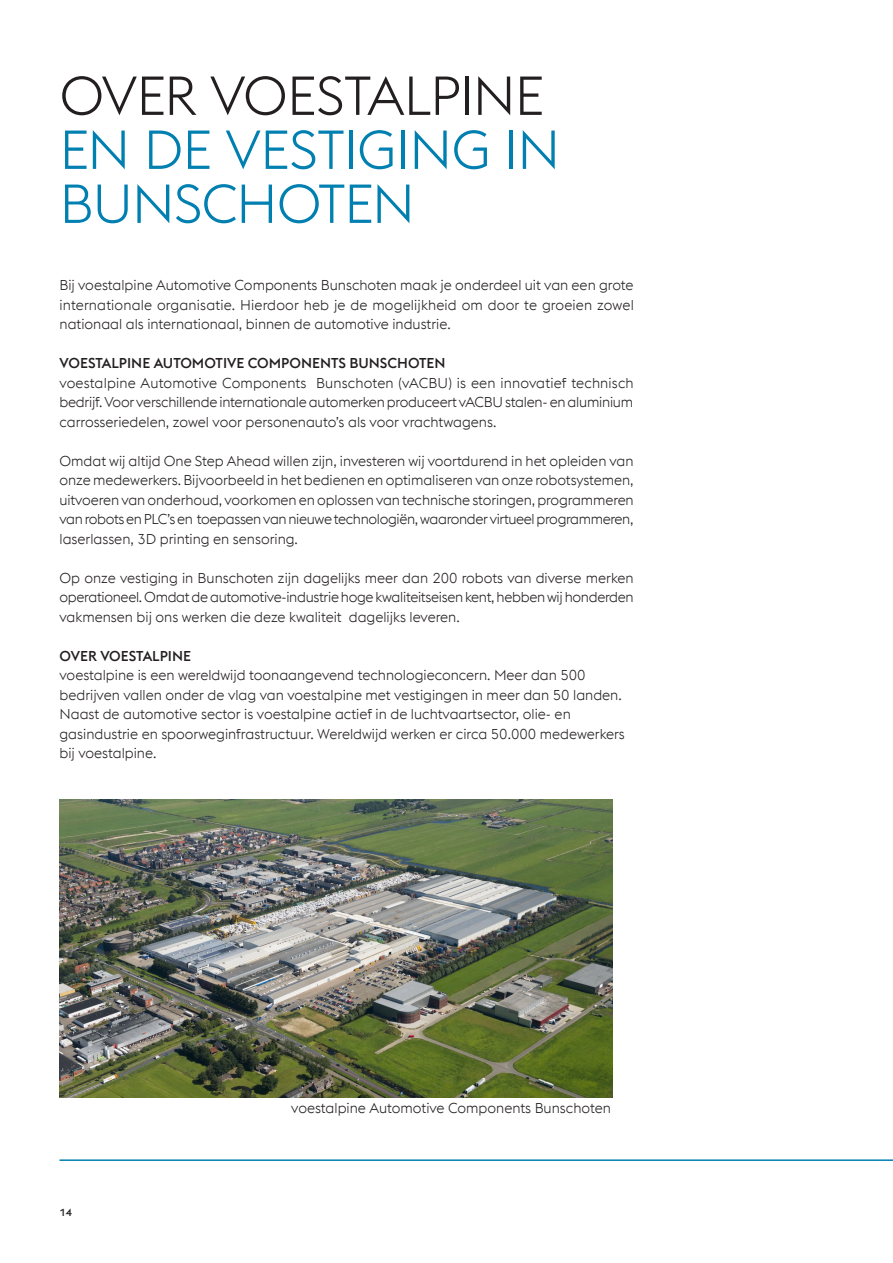
<style>
.page{position:relative;width:893px;height:1263px;background:#fff}
.page>*{position:absolute;margin:0;border:0;box-sizing:border-box;transform-origin:0 0}
.t1{font:300 54px/54px "voestalpine";letter-spacing:-.015em;color:#007fb1}
.t2{font:300 54px "voestalpine";letter-spacing:-.02em;color:#231f20}
.Text_copy_justificat{font:300 14.25px/19.5px "voestalpine";color:#231f20;text-align:justify}
.Text_copy_left-align{font:300 14.25px/19.5px "voestalpine";color:#231f20}
.Text_copy_justificat-2{font:500 14.25px "voestalpine";color:#231f20}
.t3{font:500 10.5px "voestalpine";color:#231f20}
.s1{font-weight:500}
</style>
<div class="page">
<hr style="left:60px;top:1159px;width:833px;height:2px;background:#007fb1">
<img style="left:60px;top:799px;width:552px;height:298px">
<p class="t2" style="left:60px;top:65px;width:486px">OVER VOESTALPINE</p>
<p class="t1" style="left:60px;top:123px;width:502px">EN DE VESTIGING IN<br>BUNSCHOTEN</p>
<p class="Text_copy_justificat" style="left:60px;top:276px;width:576px">Bij voestalpine Automotive Components Bunschoten maak je onderdeel uit van een grote internationale organisatie. Hierdoor heb je de mogelijkheid om door te groeien zowel nationaal als internationaal, binnen de automotive industrie.</p>
<p class="Text_copy_justificat-2" style="left:60px;top:354px;width:388px">VOESTALPINE AUTOMOTIVE COMPONENTS BUNSCHOTEN</p>
<p class="Text_copy_justificat" style="left:60px;top:373px;width:576px">voestalpine Automotive Components Bunschoten (vACBU) is een innovatief technisch bedrijf. Voor verschillende internationale automerken produceert vACBU stalen- en aluminium carrosseriedelen, zowel voor personenauto’s als voor vrachtwagens.</p>
<p class="Text_copy_justificat" style="left:60px;top:451px;width:576px">Omdat wij altijd One Step Ahead willen zijn, investeren wij voortdurend in het opleiden van onze medewerkers. Bijvoorbeeld in het bedienen en optimaliseren van onze robotsystemen, uitvoeren van onderhoud, voorkomen en oplossen van technische storingen, programmeren van robots en PLC’s en toepassen van nieuwe technologiën, waaronder virtueel programmeren, laserlassen, 3D printing en sensoring.</p>
<p class="Text_copy_justificat" style="left:60px;top:568px;width:576px">Op onze vestiging in Bunschoten zijn dagelijks meer dan 200 robots van diverse merken operationeel. Omdat de automotive-industrie hoge kwaliteitseisen kent, hebben wij honderden vakmensen bij ons werken die deze kwaliteit dagelijks leveren.</p>
<p class="Text_copy_left-align" style="left:60px;top:646px;width:567px"><span class="s1">OVER VOESTALPINE<br></span>voestalpine is een wereldwijd toonaangevend technologieconcern. Meer dan 500 bedrijven vallen onder de vlag van voestalpine met vestigingen in meer dan 50 landen.<br>Naast de automotive sector is voestalpine actief in de luchtvaartsector, olie- en gasindustrie en spoorweginfrastructuur. Wereldwijd werken er circa 50.000 medewerkers bij voestalpine.</p>
<p class="t3" style="left:60px;top:1205px;width:14px">14</p>
<p class="Text_copy_justificat" style="left:291px;top:1098px;width:321px">voestalpine Automotive Components Bunschoten</p>
</div>
